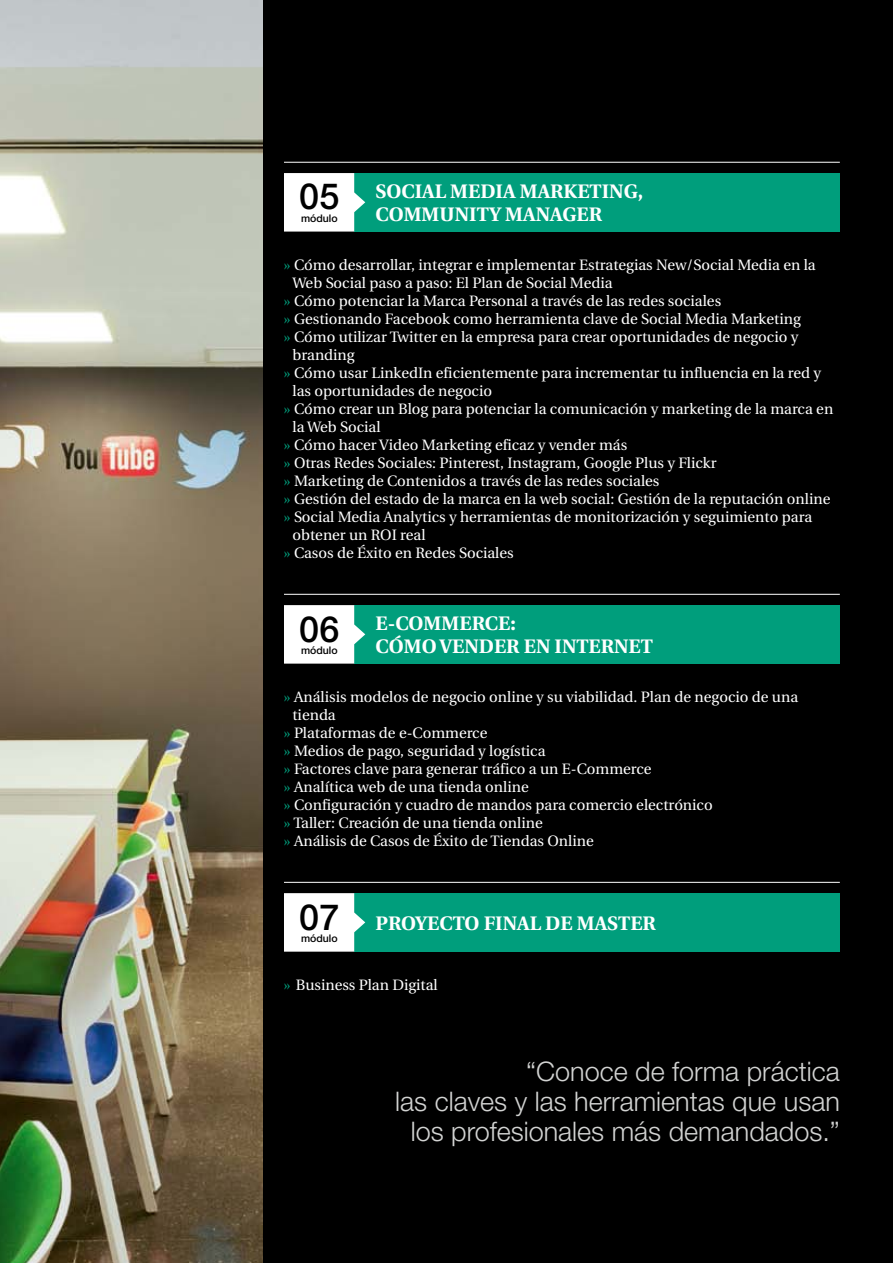
<style>
.page{position:relative;width:893px;height:1263px;background:#000}
.page>*{position:absolute;margin:0;border:0;box-sizing:border-box;transform-origin:0 0}
.t1{font:500 36px "Helvetica Neue LT Std";color:#000}
.t2{font:300 27px/30px "Helvetica Neue LT Std";color:#d2d3d2;text-align:right}
.t3{font:700 19.5px "Utopia";color:#fff}
.t4{font:15px "Utopia";color:#fff}
.t5{font:500 10.5px "Helvetica Neue LT Std";color:#000}
.s1{color:#009e7c}
.s2{font-family:"Helvetica Neue LT Std";font-weight:500;font-size:36px;color:#000}
</style>
<div class="page">
<div style="left:354px;top:173px;width:486px;height:59px;background:#009e7c"></div>
<svg style="left:284px;top:173px;width:81px;height:59px;background:#e1f2ee"></svg>
<div style="left:354px;top:605px;width:486px;height:59px;background:#009e7c"></div>
<svg style="left:284px;top:605px;width:81px;height:59px;background:#e1f2ee"></svg>
<div style="left:354px;top:893px;width:486px;height:59px;background:#009e7c"></div>
<svg style="left:284px;top:893px;width:81px;height:59px;background:#e1f2ee"></svg>
<hr style="left:284px;top:162px;width:556px;height:1px;background:#fff">
<hr style="left:284px;top:594px;width:556px;height:1px;background:#fff">
<hr style="left:284px;top:882px;width:556px;height:1px;background:#fff">
<img style="left:0;top:0;width:263px;height:1263px">
<h1 class="t1" style="left:299px;top:175px;width:42px">05</h1>
<p class="t5" style="left:301px;top:211px;width:38px">módulo</p>
<h3 class="t3" style="left:375px;top:180px;width:13px">SOCI</h3>
<h3 class="t3" style="left:422px;top:180px;width:42px">AL MEDI</h3>
<h3 class="t3" style="left:503px;top:180px;width:87px">A MARKETIN</h3>
<h3 class="t3" style="left:624px;top:180px;width:21px">G,</h3>
<h3 class="t3" style="left:375px;top:203px;width:17px">COMM</h3>
<h3 class="t3" style="left:439px;top:203px;width:28px">UNITY</h3>
<h3 class="t3" style="left:505px;top:203px;width:85px">MANAGER</h3>
<p class="t4" style="left:284px;top:257px;width:533px"><span class="s1">»</span> Cómo desarrollar, integrar e implementar Estrategias New/Social Media en la</p>
<p class="t4" style="left:292px;top:275px;width:322px">Web Social paso a paso: El Plan de Social Media</p>
<p class="t4" style="left:284px;top:293px;width:439px"><span class="s1">»</span> Cómo potenciar la Marca Personal a través de las redes sociales</p>
<p class="t4" style="left:284px;top:311px;width:518px"><span class="s1">»</span> Gestionando Facebook como herramienta clave de Social Media Marketing</p>
<p class="t4" style="left:284px;top:329px;width:516px"><span class="s1">»</span> Cómo utilizar Twitter en la empresa para crear oportunidades de negocio y</p>
<p class="t4" style="left:292px;top:347px;width:64px">branding</p>
<p class="t4" style="left:284px;top:365px;width:538px"><span class="s1">»</span> Cómo usar LinkedIn eficientemente para incrementar tu influencia en la red y</p>
<p class="t4" style="left:292px;top:383px;width:201px">las oportunidades de negocio</p>
<p class="t4" style="left:284px;top:401px;width:551px"><span class="s1">»</span> Cómo crear un Blog para potenciar la comunicación y marketing de la marca en</p>
<p class="t4" style="left:292px;top:419px;width:90px">la Web Social</p>
<p class="t4" style="left:284px;top:437px;width:345px"><span class="s1">»</span> Cómo hacer Video Marketing eficaz y vender más</p>
<p class="t4" style="left:284px;top:455px;width:434px"><span class="s1">»</span> Otras Redes Sociales: Pinterest, Instagram, Google Plus y Flickr</p>
<p class="t4" style="left:284px;top:473px;width:377px"><span class="s1">»</span> Marketing de Contenidos a través de las redes sociales</p>
<p class="t4" style="left:284px;top:491px;width:548px"><span class="s1">»</span> Gestión del estado de la marca en la web social: Gestión de la reputación online</p>
<p class="t4" style="left:284px;top:509px;width:530px"><span class="s1">»</span> Social Media Analytics y herramientas de monitorización y seguimiento para</p>
<p class="t4" style="left:292px;top:527px;width:135px">obtener un ROI real</p>
<p class="t4" style="left:284px;top:545px;width:231px"><span class="s1">»</span> Casos de Éxito en Redes Sociales</p>
<h1 class="t1" style="left:299px;top:607px;width:42px">06</h1>
<p class="t5" style="left:301px;top:643px;width:38px">módulo</p>
<h3 class="t3" style="left:375px;top:612px;width:36px">E-COMMERCE</h3>
<h3 class="t3" style="left:511px;top:612px;width:7px">:</h3>
<h3 class="t3" style="left:375px;top:635px;width:16px">CÓMO</h3>
<h3 class="t3" style="left:440px;top:635px;width:27px">VENDER</h3>
<h3 class="t3" style="left:524px;top:635px;width:44px">EN INTERNET</h3>
<p class="t4" style="left:284px;top:689px;width:516px"><span class="s1">»</span> Análisis modelos de negocio online y su viabilidad. Plan de negocio de una</p>
<p class="t4" style="left:292px;top:707px;width:45px">tienda</p>
<p class="t4" style="left:284px;top:725px;width:205px"><span class="s1">»</span> Plataformas de e-Commerce</p>
<p class="t4" style="left:284px;top:743px;width:263px"><span class="s1">»</span> Medios de pago, seguridad y logística</p>
<p class="t4" style="left:284px;top:761px;width:369px"><span class="s1">»</span> Factores clave para generar tráfico a un E-Commerce</p>
<p class="t4" style="left:284px;top:779px;width:246px"><span class="s1">»</span> Analítica web de una tienda online</p>
<p class="t4" style="left:284px;top:797px;width:430px"><span class="s1">»</span> Configuración y cuadro de mandos para comercio electrónico</p>
<p class="t4" style="left:284px;top:815px;width:260px"><span class="s1">»</span> Taller: Creación de una tienda online</p>
<p class="t4" style="left:284px;top:833px;width:311px"><span class="s1">»</span> Análisis de Casos de Éxito de Tiendas Online</p>
<h3 class="t3" style="left:299px;top:912px;width:103px"><span class="s2">07</span> PROYECTO</h3>
<h3 class="t3" style="left:484px;top:912px;width:137px">FINAL DE MASTER</h3>
<p class="t5" style="left:301px;top:931px;width:38px">módulo</p>
<p class="t4" style="left:284px;top:977px;width:155px"><span class="s1">»</span> Business Plan Digital</p>
<h2 class="t2" style="left:395px;top:1056px;width:446px">“Conoce de forma práctica<br>las claves y las herramientas que usan los profesionales más demandados.”</h2>
</div>
